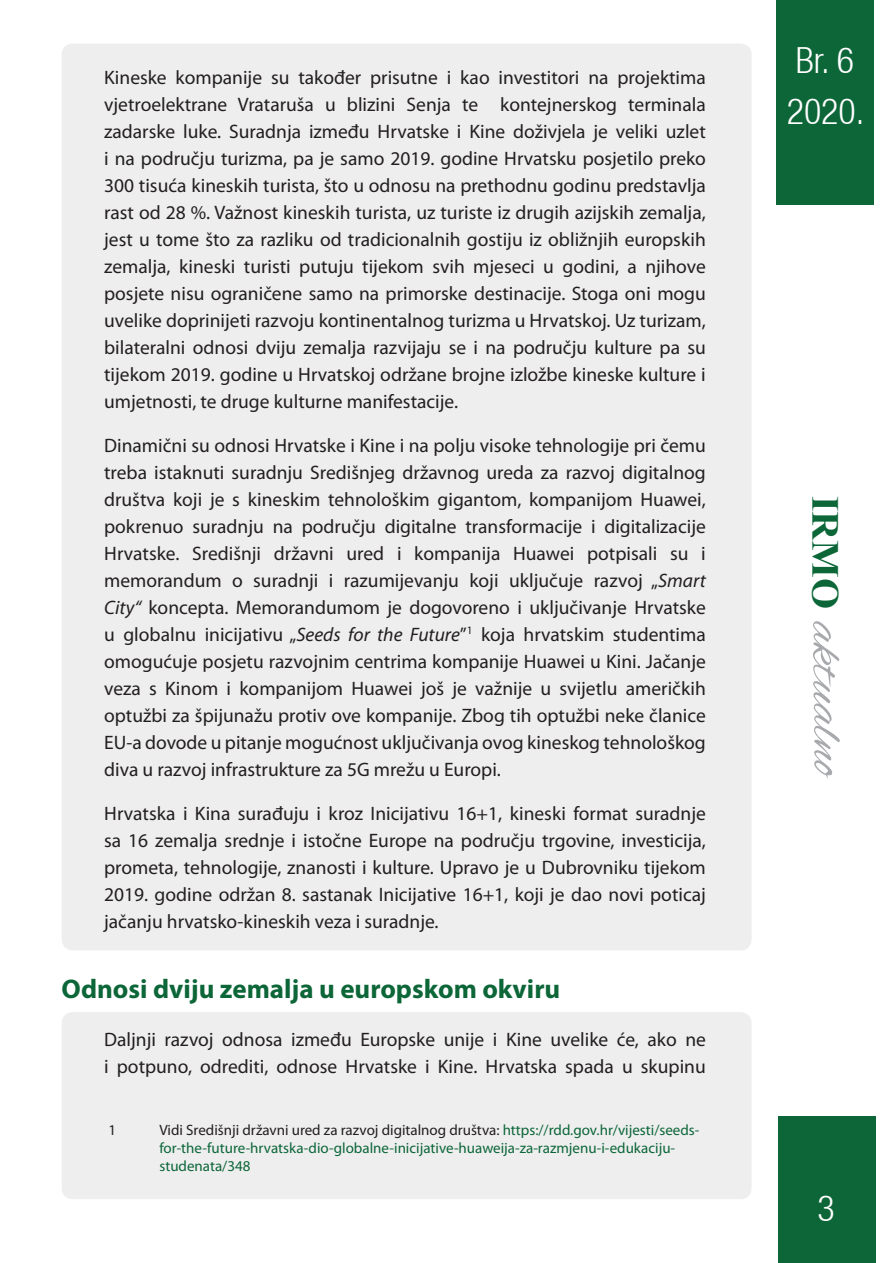
<style>
.page{position:relative;width:893px;height:1263px;background:#fff}
.page>*{position:absolute;margin:0;border:0;box-sizing:border-box;transform-origin:0 0}
.t1{font:51.3px "Alex Brush";color:#a8a9ad;scale:1.05 1}
.t2{font:300 condensed 36px/51px "Helvetica Neue LT";color:#fff}
.Naslov_copy{font:700 27px "Myriad Pro";color:#0c6638}
.Tekst{font:19.5px/27px "Myriad Pro";color:#231f20;text-align:justify}
.Foodnote{font:15px/18px "Myriad Pro";color:#0c6638}
.Foodnote-2{font:15px "Myriad Pro";color:#231f20}
.s1{font-style:italic}
.s2{color:#231f20}
.s3{font-family:"Times New Roman";font-weight:700;font-size:38.1px;color:#0c6638}
</style>
<div class="page">
<div style="left:778px;top:1116px;width:98px;height:147px;background:#0c6638"></div>
<div style="left:776px;top:0;width:98px;height:204px;background:#0c6638"></div>
<div style="left:62px;top:44px;width:690px;height:906px;background:#eeeeef"></div>
<div style="left:62px;top:1012px;width:690px;height:187px;background:#eeeeef"></div>
<p class="Tekst" style="left:104px;top:63px;width:603px">Kineske kompanije su također prisutne i kao investitori na projektima vjetroelektrane Vrataruša u blizini Senja te kontejnerskog terminala zadarske luke. Suradnja između Hrvatske i Kine doživjela je veliki uzlet i na području turizma, pa je samo 2019. godine Hrvatsku posjetilo preko 300 tisuća kineskih turista, što u odnosu na prethodnu godinu predstavlja rast od 28 %. Važnost kineskih turista, uz turiste iz drugih azijskih zemalja, jest u tome što za razliku od tradicionalnih gostiju iz obližnjih europskih zemalja, kineski turisti putuju tijekom svih mjeseci u godini, a njihove posjete nisu ograničene samo na primorske destinacije. Stoga oni mogu uvelike doprinijeti razvoju kontinentalnog turizma u Hrvatskoj. Uz turizam, bilateralni odnosi dviju zemalja razvijaju se i na području kulture pa su tijekom 2019. godine u Hrvatskoj održane brojne izložbe kineske kulture i umjetnosti, te druge kulturne manifestacije.</p>
<p class="Tekst" style="left:104px;top:431px;width:603px">Dinamični su odnosi Hrvatske i Kine i na polju visoke tehnologije pri čemu treba istaknuti suradnju Središnjeg državnog ureda za razvoj digitalnog društva koji je s kineskim tehnološkim gigantom, kompanijom Huawei, pokrenuo suradnju na području digitalne transformacije i digitalizacije Hrvatske. Središnji državni ured i kompanija Huawei potpisali su i memorandum o suradnji i razumijevanju koji uključuje razvoj „<span class="s1">Smart City“</span> koncepta. Memorandumom je dogovoreno i uključivanje Hrvatske u globalnu inicijativu „<span class="s1">Seeds for the Future</span>”<sup>1</sup> koja hrvatskim studentima omogućuje posjetu razvojnim centrima kompanije Huawei u Kini. Jačanje veza s Kinom i kompanijom Huawei još je važnije u svijetlu američkih optužbi za špijunažu protiv ove kompanije. Zbog tih optužbi neke članice EU-a dovode u pitanje mogućnost uključivanja ovog kineskog tehnološkog diva u razvoj infrastrukture za 5G mrežu u Europi.</p>
<p class="Tekst" style="left:104px;top:799px;width:603px">Hrvatska i Kina surađuju i kroz Inicijativu 16+1, kineski format suradnje sa 16 zemalja srednje i istočne Europe na području trgovine, investicija, prometa, tehnologije, znanosti i kulture. Upravo je u Dubrovniku tijekom 2019. godine održan 8. sastanak Inicijative 16+1, koji je dao novi poticaj jačanju hrvatsko-kineskih veza i suradnje.</p>
<p class="Naslov_copy" style="left:62px;top:971px;width:500px">Odnosi dviju zemalja u europskom okviru</p>
<p class="Tekst" style="left:104px;top:1026px;width:603px">Daljnji razvoj odnosa između Europske unije i Kine uvelike će, ako ne i potpuno, odrediti, odnose Hrvatske i Kine. Hrvatska spada u skupinu</p>
<p class="Foodnote-2" style="left:108px;top:1120px;width:9px">1</p>
<p class="Foodnote" style="left:159px;top:1120px;width:541px"><span class="s2">Vidi Središnji državni ured za razvoj digitalnog društva:</span> https://rdd.gov.hr/vijesti/seeds&shy;for-the-future-hrvatska-dio-globalne-inicijative-huaweija-za-razmjenu-i-edukaciju&shy;studenata/348</p>
<h2 class="t2" style="left:787px;top:34px;width:79px">Br. 6<br>2020.</h2>
<h1 class="t1" style="left:856px;top:496px;width:272px;rotate:90deg"><span class="s3">IRMO</span> aktualno</h1>
<h2 class="t2" style="left:817px;top:1182px;width:19px">3</h2>
</div>
